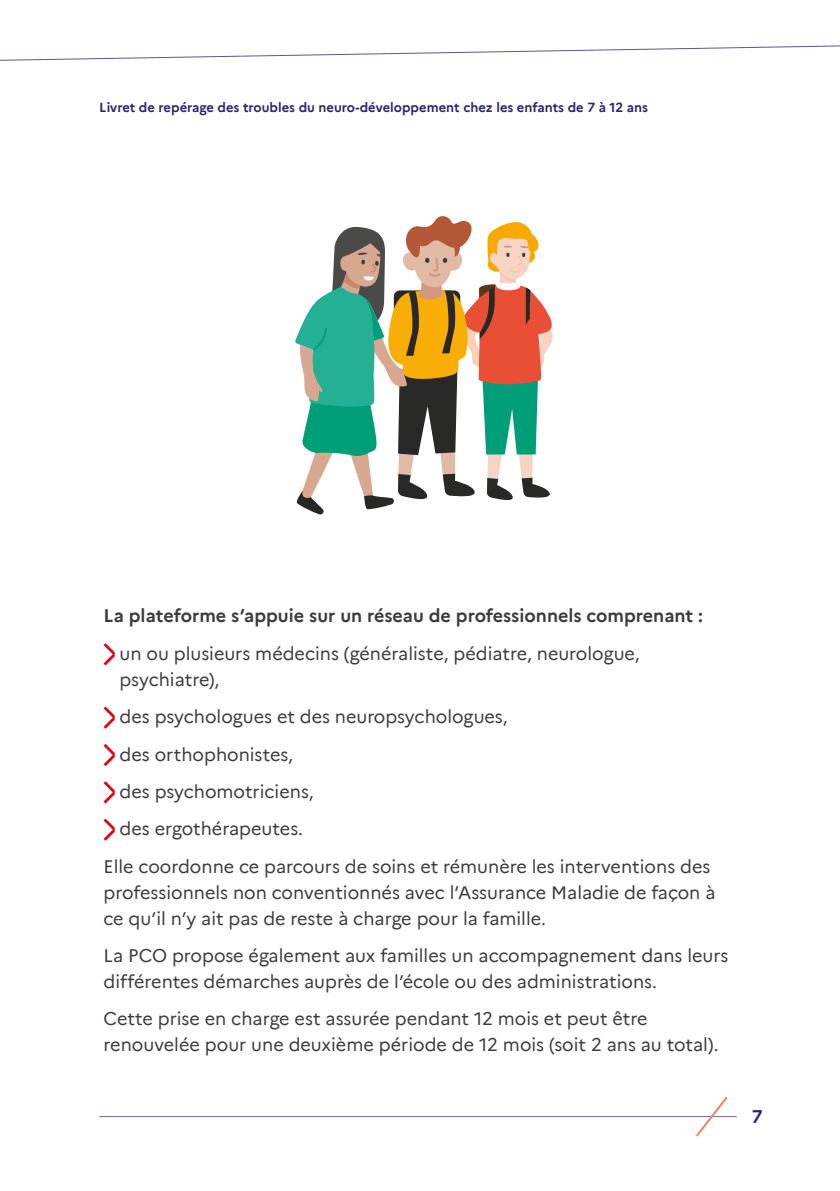
<style>
.page{position:relative;width:840px;height:1191px;background:#fff}
.page>*{position:absolute;margin:0;border:0;box-sizing:border-box;transform-origin:0 0}
.t1{font:18px/26px "Marianne";color:#3c3c3b}
.t2{font:700 18px "Marianne";color:#3c3c3b}
.t3{font:700 18px "Marianne";color:#292574}
.t4{font:700 13px "Marianne";color:#292574}
</style>
<div class="page">
<hr style="left:99px;top:1116px;width:637px;height:1px;background:#7269a4">
<svg style="left:693px;top:1096px;width:36px;height:41px"></svg>
<svg style="left:0;top:45px;width:839px;height:16px"></svg>
<svg style="left:103px;top:643px;width:12px;height:22px"></svg>
<svg style="left:103px;top:706px;width:12px;height:23px"></svg>
<svg style="left:103px;top:744px;width:12px;height:22px"></svg>
<svg style="left:103px;top:781px;width:12px;height:22px"></svg>
<svg style="left:103px;top:818px;width:12px;height:23px"></svg>
<svg style="left:295px;top:216px;width:257px;height:298px"></svg>
<p class="t4" style="left:99px;top:97px;width:550px">Livret de repérage des troubles du neuro-développement chez les enfants de 7 à 12 ans</p>
<p class="t2" style="left:103px;top:602px;width:600px">La plateforme s’appuie sur un réseau de professionnels comprenant :</p>
<p class="t1" style="left:119px;top:639px;width:521px">un ou plusieurs médecins (généraliste, pédiatre, neurologue, psychiatre),</p>
<p class="t1" style="left:119px;top:702px;width:389px">des psychologues et des neuropsychologues,</p>
<p class="t1" style="left:119px;top:739px;width:175px">des orthophonistes,</p>
<p class="t1" style="left:119px;top:777px;width:195px">des psychomotriciens,</p>
<p class="t1" style="left:119px;top:814px;width:185px">des ergothérapeutes.</p>
<p class="t1" style="left:103px;top:851px;width:608px">Elle coordonne ce parcours de soins et rémunère les interventions des</p>
<p class="t1" style="left:103px;top:877px;width:613px">professionnels non conventionnés avec l’Assurance Maladie de façon à ce qu’il n’y ait pas de reste à charge pour la famille.</p>
<p class="t1" style="left:103px;top:941px;width:626px">La PCO propose également aux familles un accompagnement dans leurs différentes démarches auprès de l’école ou des administrations.</p>
<p class="t1" style="left:103px;top:1004px;width:616px">Cette prise en charge est assurée pendant 12 mois et peut être renouvelée pour une deuxième période de 12 mois (soit 2 ans au total).</p>
<p class="t3" style="left:751px;top:1103px;width:12px">7</p>
</div>
